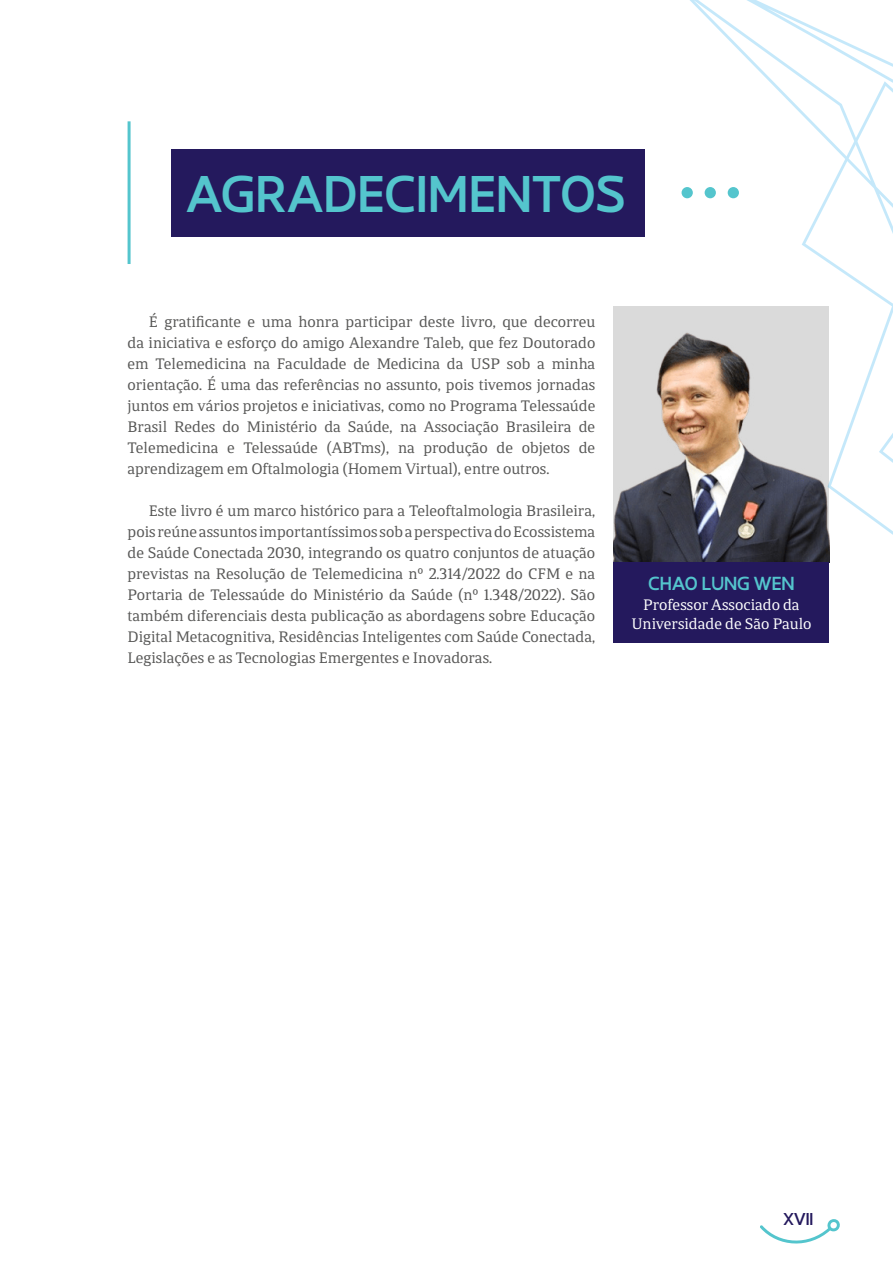
<style>
.page{position:relative;width:893px;height:1276px;background:#fff}
.page>*{position:absolute;margin:0;border:0;box-sizing:border-box;transform-origin:0 0}
.t1{font:700 45px "Gabara Sans";letter-spacing:.01em;color:#54c5cd}
.t2{font:16.5px/21px "Calicanto";color:#575756;text-align:justify}
.t3{font:16.5px/19.8px "Calicanto";color:#fff;text-align:center}
.t4{font:700 16.5px "Gabara Sans";color:#54c5cd}
.t5{font:700 15px "Gabara Sans";color:#24195d}
</style>
<div class="page">
<svg style="left:760px;top:1225px;width:67px;height:19px"></svg>
<hr style="left:128px;top:121px;width:3px;height:143px;background:#54c5cd">
<div style="left:171px;top:149px;width:473px;height:87px;background:#24195d"></div>
<img style="left:614px;top:331px;width:30px;height:231px">
<div style="left:614px;top:562px;width:215px;height:80px;background:#24195d"></div>
<svg style="left:644px;top:149px;width:36px;height:494px"></svg>
<svg style="left:680px;top:0;width:43px;height:643px"></svg>
<svg style="left:723px;top:0;width:170px;height:643px"></svg>
<h1 class="t1" style="left:186px;top:170px;width:441px">AGRADECIMENTOS</h1>
<p class="t2" style="left:128px;top:311px;width:469px;text-indent:21px">É gratificante e uma honra participar deste livro, que decorreu da iniciativa e esforço do amigo Alexandre Taleb, que fez Doutorado em Telemedicina na Faculdade de Medicina da USP sob a minha orientação. É uma das referências no assunto, pois tivemos jornadas juntos em vários projetos e iniciativas, como no Programa Telessaúde Brasil Redes do Ministério da Saúde, na Associação Brasileira de Telemedicina e Telessaúde (ABTms), na produção de objetos de aprendizagem em Oftalmologia (Homem Virtual), entre outros.</p>
<p class="t2" style="left:128px;top:500px;width:469px;text-indent:21px">Este livro é um marco histórico para a Teleoftalmologia Brasileira, pois reúne assuntos importantíssimos sob a perspectiva do Ecossistema de Saúde Conectada 2030, integrando os quatro conjuntos de atuação previstas na Resolução de Telemedicina nº 2.314/2022 do CFM e na Portaria de Telessaúde do Ministério da Saúde (nº 1.348/2022). São também diferenciais desta publicação as abordagens sobre Educação Digital Metacognitiva, Residências Inteligentes com Saúde Conectada, Legislações e as Tecnologias Emergentes e Inovadoras.</p>
<p class="t4" style="left:648px;top:574px;width:148px">CHAO LUNG WEN</p>
<p class="t3" style="left:631px;top:594px;width:181px">Professor Associado da<br>Universidade de São Paulo</p>
<p class="t5" style="left:784px;top:1210px;width:31px">XVII</p>
</div>
